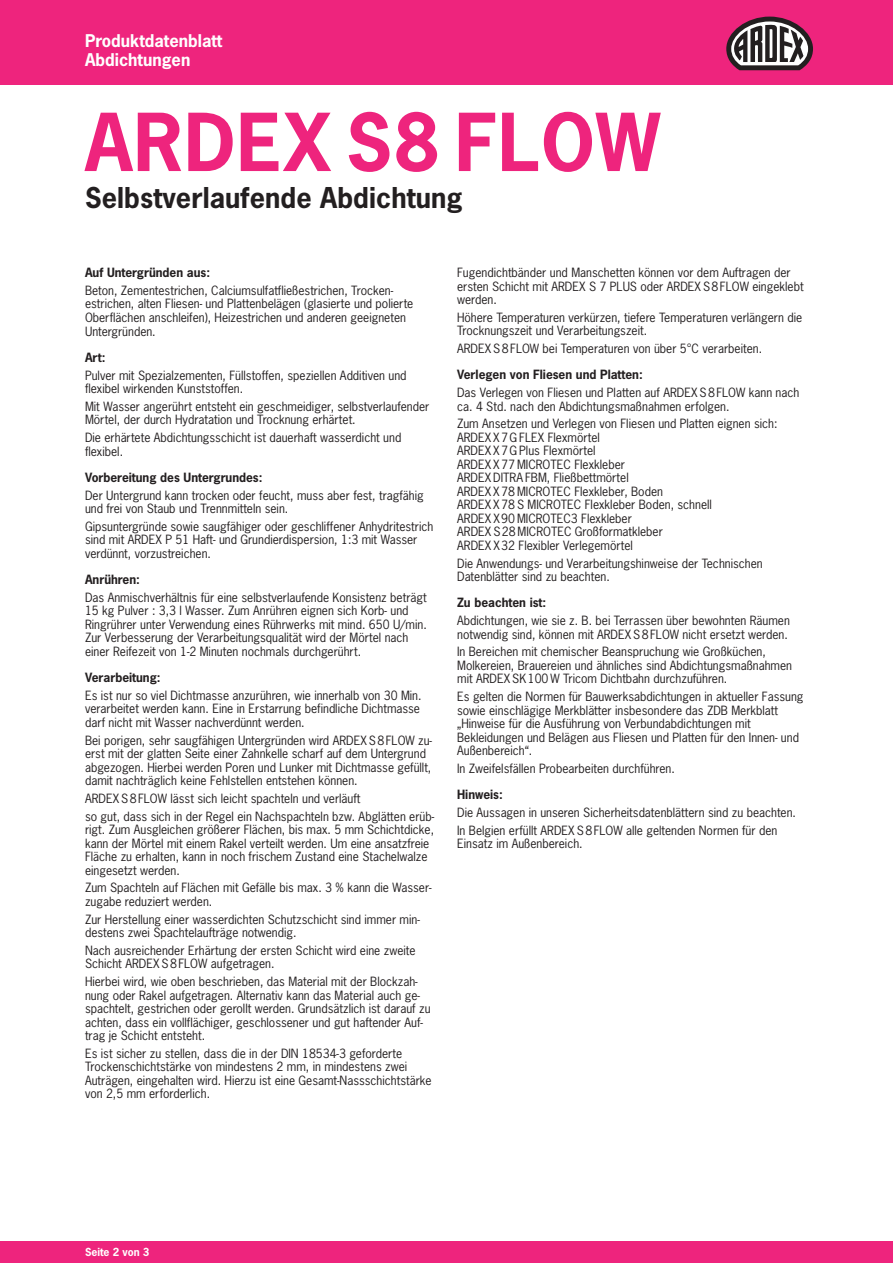
<style>
.page{position:relative;width:893px;height:1263px;background:#fff}
.page>*{position:absolute;margin:0;border:0;box-sizing:border-box;transform-origin:0 0}
.t1{font:700 75px "News Gothic Std";letter-spacing:.015em;color:#ee247d}
.t2{font:700 27px "News Gothic Std";letter-spacing:.005em;color:#231f20}
.t3{font:700 16.5px/19.5px "News Gothic Std";color:#fff}
.t4{font:12px/13.5px "News Gothic Std";color:#231f20}
.t5{font:700 12px "News Gothic Std";color:#231f20}
.t6{font:700 10.5px "News Gothic Std";color:#fff}
</style>
<div class="page">
<div style="left:0;top:0;width:893px;height:85px;background:#ee247d"></div>
<div style="left:0;top:1242px;width:893px;height:21px;background:#ee247d"></div>
<svg style="left:726px;top:17px;width:87px;height:53px"></svg>
<h3 class="t3" style="left:85px;top:31px;width:139px">Produktdatenblatt<br>Abdichtungen</h3>
<h1 class="t1" style="left:85px;top:93px;width:577px">ARDEX S8 FLOW</h1>
<h2 class="t2" style="left:85px;top:180px;width:379px">Selbstverlaufende Abdichtung</h2>
<p class="t5" style="left:85px;top:265px;width:127px">Auf Untergründen aus:</p>
<p class="t4" style="left:85px;top:284px;width:330px">Beton, Zementestrichen, Calciumsulfatfließestrichen, Trocken&shy;estrichen, alten Fliesen- und Plattenbelägen (glasierte und polierte Oberflächen anschleifen), Heizestrichen und anderen geeigneten Untergründen.</p>
<p class="t5" style="left:85px;top:349px;width:22px">Art:</p>
<p class="t4" style="left:85px;top:368px;width:323px">Pulver mit Spezialzementen, Füllstoffen, speziellen Additiven und flexibel wirkenden Kunststoffen.</p>
<p class="t4" style="left:85px;top:399px;width:346px">Mit Wasser angerührt entsteht ein geschmeidiger, selbstverlaufender<br>Mörtel, der durch Hydratation und Trocknung erhärtet.</p>
<p class="t4" style="left:85px;top:431px;width:318px">Die erhärtete Abdichtungsschicht ist dauerhaft wasserdicht und flexibel.</p>
<p class="t5" style="left:85px;top:469px;width:179px">Vorbereitung des Untergrundes:</p>
<p class="t4" style="left:85px;top:488px;width:340px">Der Untergrund kann trocken oder feucht, muss aber fest, tragfähig und frei von Staub und Trennmitteln sein.</p>
<p class="t4" style="left:85px;top:519px;width:350px">Gipsuntergründe sowie saugfähiger oder geschliffener Anhydritestrich sind mit ARDEX P 51 Haft- und Grundierdispersion, 1:3 mit Wasser verdünnt, vorzustreichen.</p>
<p class="t5" style="left:85px;top:571px;width:56px">Anrühren:</p>
<p class="t4" style="left:85px;top:590px;width:343px">Das Anmischverhältnis für eine selbstverlaufende Konsistenz beträgt 15 kg Pulver : 3,3 l Wasser. Zum Anrühren eignen sich Korb- und Ringrührer unter Verwendung eines Rührwerks mit mind. 650 U/min.<br>Zur Verbesserung der Verarbeitungsqualität wird der Mörtel nach einer Reifezeit von 1-2 Minuten nochmals durchgerührt.</p>
<p class="t5" style="left:85px;top:669px;width:77px">Verarbeitung:</p>
<p class="t4" style="left:85px;top:688px;width:338px">Es ist nur so viel Dichtmasse anzurühren, wie innerhalb von 30 Min. verarbeitet werden kann. Eine in Erstarrung befindliche Dichtmasse darf nicht mit Wasser nachverdünnt werden.</p>
<p class="t4" style="left:85px;top:733px;width:348px">Bei porigen, sehr saugfähigen Untergründen wird ARDEX S8FLOW zu&shy;erst mit der glatten Seite einer Zahnkelle scharf auf dem Untergrund abgezogen. Hierbei werden Poren und Lunker mit Dichtmasse gefüllt, damit nachträglich keine Fehlstellen entstehen können.</p>
<p class="t4" style="left:85px;top:789px;width:351px;line-height:17.7px">ARDEX S8FLOW lässt sich leicht spachteln und verläuft<br>so gut, dass sich in der Regel ein Nachspachteln bzw. Abglätten erüb-</p>
<p class="t4" style="left:85px;top:823px;width:351px">rigt. Zum Ausgleichen größerer Flächen, bis max. 5 mm Schichtdicke, kann der Mörtel mit einem Rakel verteilt werden. Um eine ansatzfreie Fläche zu erhalten, kann in noch frischem Zustand eine Stachelwalze eingesetzt werden.</p>
<p class="t4" style="left:85px;top:881px;width:348px">Zum Spachteln auf Flächen mit Gefälle bis max. 3 % kann die Wasser&shy;zugabe reduziert werden.</p>
<p class="t4" style="left:85px;top:912px;width:336px">Zur Herstellung einer wasserdichten Schutzschicht sind immer min&shy;destens zwei Spachtelaufträge notwendig.</p>
<p class="t4" style="left:85px;top:943px;width:332px">Nach ausreichender Erhärtung der ersten Schicht wird eine zweite<br>Schicht ARDEX S8FLOW aufgetragen.</p>
<p class="t4" style="left:85px;top:975px;width:347px">Hierbei wird, wie oben beschrieben, das Material mit der Blockzah&shy;nung oder Rakel aufgetragen. Alternativ kann das Material auch ge&shy;spachtelt, gestrichen oder gerollt werden. Grundsätzlich ist darauf zu achten, dass ein vollflächiger, geschlossener und gut haftender Auf&shy;trag je Schicht entsteht.</p>
<p class="t4" style="left:85px;top:1046px;width:348px">Es ist sicher zu stellen, dass die in der DIN 18534-3 geforderte Trockenschichtstärke von mindestens 2 mm, in mindestens zwei Auträgen, eingehalten wird. Hierzu ist eine Gesamt-Nassschichtstärke von 2,5 mm erforderlich.</p>
<p class="t4" style="left:457px;top:266px;width:348px">Fugendichtbänder und Manschetten können vor dem Auftragen der ersten Schicht mit ARDEX S 7 PLUS oder ARDEX S8FLOW eingeklebt werden.</p>
<p class="t4" style="left:457px;top:311px;width:347px">Höhere Temperaturen verkürzen, tiefere Temperaturen verlängern die<br>Trocknungszeit und Verarbeitungszeit.</p>
<p class="t4" style="left:457px;top:342px;width:306px">ARDEX S8FLOW bei Temperaturen von über 5°C verarbeiten.</p>
<p class="t5" style="left:457px;top:367px;width:187px">Verlegen von Fliesen und Platten:</p>
<p class="t4" style="left:457px;top:386px;width:344px">Das Verlegen von Fliesen und Platten auf ARDEX S8FLOW kann nach ca. 4 Std. nach den Abdichtungsmaßnahmen erfolgen.</p>
<p class="t4" style="left:457px;top:417px;width:322px">Zum Ansetzen und Verlegen von Fliesen und Platten eignen sich:<br>ARDEX X7G FLEX Flexmörtel<br>ARDEX X7G Plus Flexmörtel<br>ARDEX X77 MICROTEC Flexkleber<br>ARDEX DITRA FBM, Fließbettmörtel<br>ARDEX X78 MICROTEC Flexkleber, Boden<br>ARDEX X78 S MICROTEC Flexkleber Boden, schnell<br>ARDEX X90 MICROTEC3 Flexkleber<br>ARDEX S28 MICROTEC Großformatkleber<br>ARDEX X32 Flexibler Verlegemörtel</p>
<p class="t4" style="left:457px;top:556px;width:307px">Die Anwendungs- und Verarbeitungshinweise der Technischen<br>Datenblätter sind zu beachten.</p>
<p class="t5" style="left:457px;top:595px;width:91px">Zu beachten ist:</p>
<p class="t4" style="left:457px;top:614px;width:334px">Abdichtungen, wie sie z. B. bei Terrassen über bewohnten Räumen notwendig sind, können mit ARDEX S8FLOW nicht ersetzt werden.</p>
<p class="t4" style="left:457px;top:645px;width:336px">In Bereichen mit chemischer Beanspruchung wie Großküchen,<br>Molkereien, Brauereien und ähnliches sind Abdichtungsmaßnahmen mit ARDEX SK100 W Tricom Dichtbahn durchzuführen.</p>
<p class="t4" style="left:457px;top:690px;width:348px">Es gelten die Normen für Bauwerksabdichtungen in aktueller Fassung sowie einschlägige Merkblätter insbesondere das ZDB Merkblatt „Hinweise für die Ausführung von Verbundabdichtungen mit Bekleidungen und Belägen aus Fliesen und Platten für den Innen- und Außenbereich“.</p>
<p class="t4" style="left:457px;top:762px;width:219px">In Zweifelsfällen Probearbeiten durchführen.</p>
<p class="t5" style="left:457px;top:787px;width:47px">Hinweis:</p>
<p class="t4" style="left:457px;top:803px;width:340px;line-height:17.7px">Die Aussagen in unseren Sicherheitsdatenblättern sind zu beachten.<br>In Belgien erfüllt ARDEX S8FLOW alle geltenden Normen für den</p>
<p class="t4" style="left:457px;top:837px;width:127px">Einsatz im Außenbereich.</p>
<p class="t6" style="left:85px;top:1245px;width:66px">Seite 2 von 3</p>
</div>
